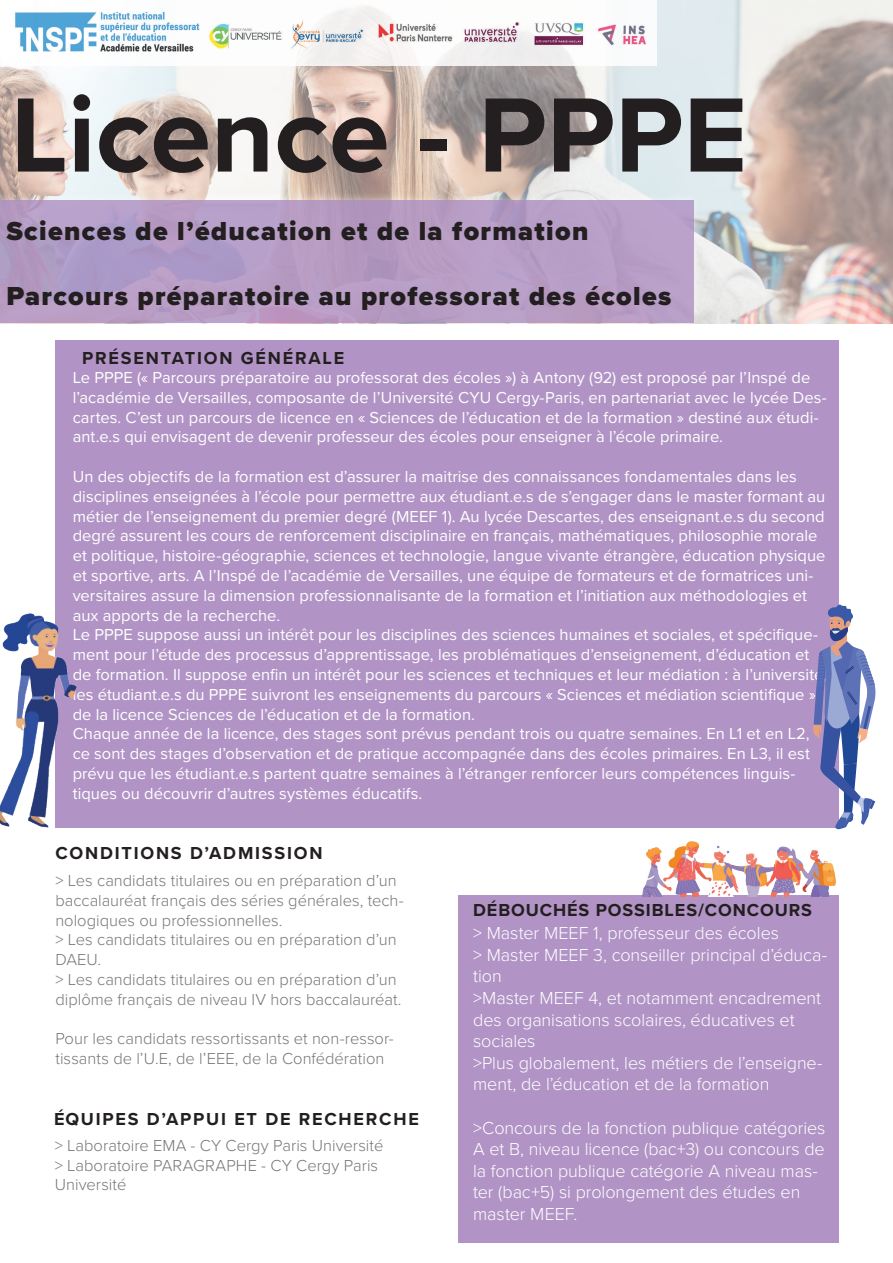
<style>
.page{position:relative;width:893px;height:1263px;background:#fff}
.page>*{position:absolute;margin:0;border:0;box-sizing:border-box;transform-origin:0 0}
.t1{font:700 109.5px "Proxima Nova";color:#231f20}
.t2{font:900 27px "Proxima Nova";letter-spacing:.05em;color:#231f20}
.t3{font:300 18px/21.6px "Proxima Nova";letter-spacing:-.005em;color:#fff}
.t4{font:700 18px "Proxima Nova";letter-spacing:.1em;color:#231f20}
.t5{font:700 18px "Proxima Nova";letter-spacing:.05em;color:#231f20}
.t6{font:16.5px/19.8px "Proxima Nova";letter-spacing:.005em;color:#fff}
.t7{font:300 16.5px/19.8px "Proxima Nova";color:#757679}
</style>
<div class="page">
<img style="left:0;top:0;width:893px;height:323px">
<img style="left:2px;top:1px;width:655px;height:64px">
<div style="left:0;top:191px;width:703px;height:142px;background:#fff;opacity:.75"></div>
<div style="left:0;top:201px;width:693px;height:122px;background:linear-gradient(to right,#b39bc4,#b99ec6)"></div>
<div style="left:55px;top:340px;width:783px;height:488px;background:#b194c5"></div>
<div style="left:459px;top:895px;width:380px;height:347px;background:#b194c5"></div>
<img style="left:0;top:613px;width:77px;height:215px">
<svg style="left:813px;top:604px;width:63px;height:225px"></svg>
<img style="left:642px;top:841px;width:194px;height:56px">
<h1 class="t1" style="left:11px;top:53px;width:738px">Licence - PPPE</h1>
<h2 class="t2" style="left:6px;top:211px;width:583px">Sciences de l’éducation et de la formation</h2>
<h2 class="t2" style="left:6px;top:276px;width:666px">Parcours préparatoire au professorat des écoles</h2>
<p class="t4" style="left:82px;top:345px;width:263px">PRÉSENTATION GÉNÉRALE</p>
<p class="t6" style="left:73px;top:367px;width:755px">Le PPPE (« Parcours préparatoire au professorat des écoles ») à Antony (92) est proposé par l’Inspé de l’académie de Versailles, composante de l’Université CYU Cergy-Paris, en partenariat avec le lycée Des&shy;cartes. C’est un parcours de licence en « Sciences de l’éducation et de la formation » destiné aux étudi&shy;ant.e.s qui envisagent de devenir professeur des écoles pour enseigner à l’école primaire.</p>
<p class="t6" style="left:73px;top:466px;width:756px">Un des objectifs de la formation est d’assurer la maitrise des connaissances fondamentales dans les disciplines enseignées à l’école pour permettre aux étudiant.e.s de s’engager dans le master formant au métier de l’enseignement du premier degré (MEEF 1). Au lycée Descartes, des enseignant.e.s du second degré assurent les cours de renforcement disciplinaire en français, mathématiques, philosophie morale et politique, histoire-géographie, sciences et technologie, langue vivante étrangère, éducation physique et sportive, arts. A l’Inspé de l’académie de Versailles, une équipe de formateurs et de formatrices uni&shy;versitaires assure la dimension professionnalisante de la formation et l’initiation aux méthodologies et aux apports de la recherche.<br>Le PPPE suppose aussi un intérêt pour les disciplines des sciences humaines et sociales, et spécifique&shy;ment pour l’étude des processus d’apprentissage, les problématiques d’enseignement, d’éducation et de formation. Il suppose enfin un intérêt pour les sciences et techniques et leur médiation : à l’université, les étudiant.e.s du PPPE suivront les enseignements du parcours « Sciences et médiation scientifique » de la licence Sciences de l’éducation et de la formation.<br>Chaque année de la licence, des stages sont prévus pendant trois ou quatre semaines. En L1 et en L2, ce sont des stages d’observation et de pratique accompagnée dans des écoles primaires. En L3, il est prévu que les étudiant.e.s partent quatre semaines à l’étranger renforcer leurs compétences linguis&shy;tiques ou découvrir d’autres systèmes éducatifs.</p>
<p class="t4" style="left:55px;top:840px;width:269px">CONDITIONS D’ADMISSION</p>
<p class="t7" style="left:55px;top:870px;width:350px">&gt; Les candidats titulaires ou en préparation d’un baccalauréat français des séries générales, tech&shy;nologiques ou professionnelles.<br>&gt; Les candidats titulaires ou en préparation d’un DAEU.<br>&gt; Les candidats titulaires ou en préparation d’un diplôme français de niveau IV hors baccalauréat.</p>
<p class="t7" style="left:55px;top:1028px;width:340px">Pour les candidats ressortissants et non-ressor&shy;tissants de l’U.E, de l’EEE, de la Confédération</p>
<p class="t4" style="left:54px;top:1106px;width:366px">ÉQUIPES D’APPUI ET DE RECHERCHE</p>
<p class="t7" style="left:55px;top:1134px;width:330px">&gt; Laboratoire EMA - CY Cergy Paris Université &gt; Laboratoire PARAGRAPHE - CY Cergy Paris<br>Université</p>
<p class="t5" style="left:473px;top:896px;width:340px">DÉBOUCHÉS POSSIBLES/CONCOURS</p>
<p class="t3" style="left:473px;top:921px;width:356px">&gt; Master MEEF 1, professeur des écoles<br>&gt; Master MEEF 3, conseiller principal d’éduca&shy;tion<br>&gt;Master MEEF 4, et notamment encadrement des organisations scolaires, éducatives et sociales<br>&gt;Plus globalement, les métiers de l’enseigne&shy;ment, de l’éducation et de la formation</p>
<p class="t3" style="left:473px;top:1116px;width:354px">&gt;Concours de la fonction publique catégories A et B, niveau licence (bac+3) ou concours de la fonction publique catégorie A niveau mas&shy;ter (bac+5) si prolongement des études en master MEEF.</p>
</div>
